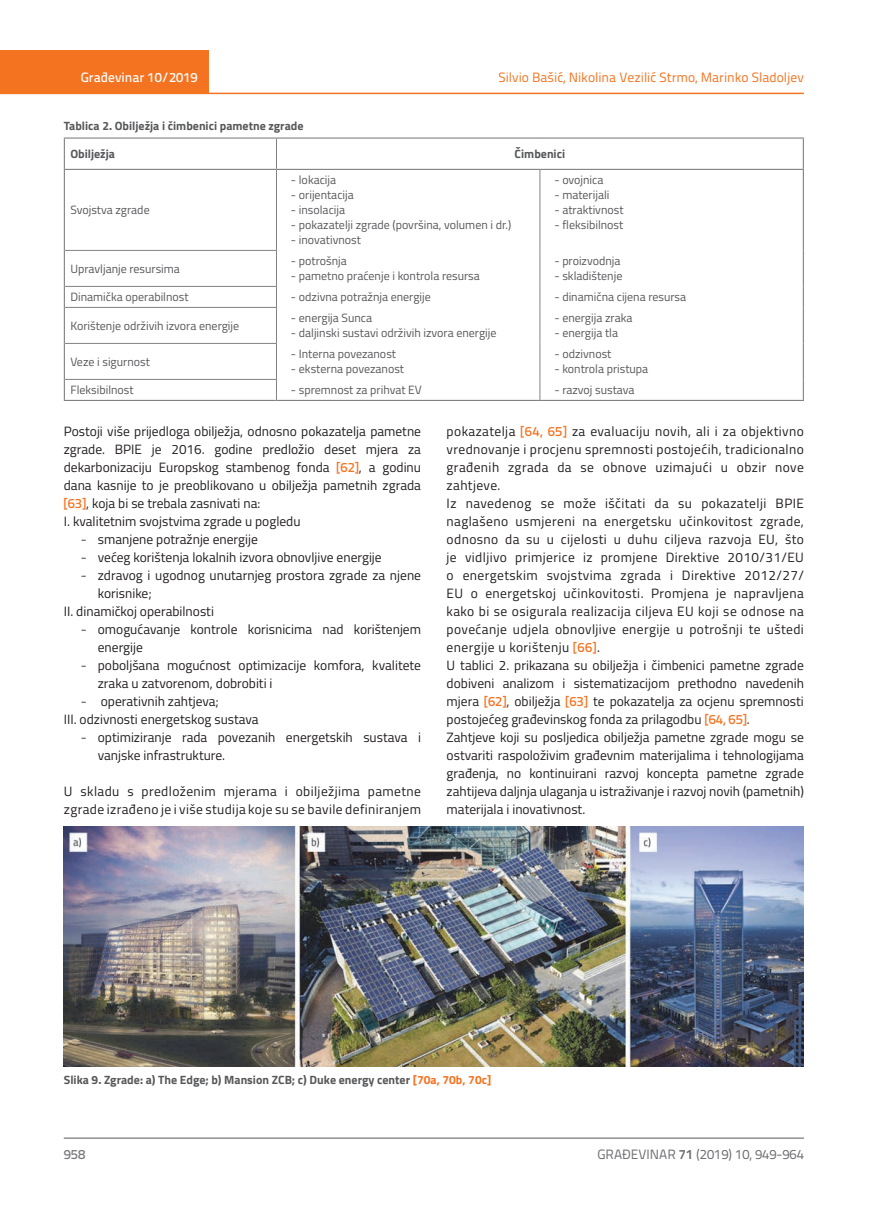
<style>
.page{position:relative;width:872px;height:1212px;background:#fff}
.page>*{position:absolute;margin:0;border:0;box-sizing:border-box;transform-origin:0 0}
.t1{font:13.5px/18px "Titillium";letter-spacing:.025em;color:#231f20}
.t2{font:13.5px/18px "Titillium";color:#231f20}
.t3{font:13.5px/18px "Titillium";letter-spacing:.03em;color:#231f20}
.t4{font:13.5px "Titillium Text 22 L";color:#f47321}
.t5{font:13.5px "Titillium Text 22 L";color:#6c6d70}
.t6{font:500 13.5px "Titillium Text 22 L";color:#fff}
.t7{font:500 13.5px "Titillium Text 22 L";color:#787a7d}
.t8{font:12px "Titillium";color:#57585a}
.t9{font:700 12px "Titillium";color:#57585a}
.s1{font-family:"Titillium Text 22 L";font-weight:500;color:#f47321}
.s2{font-family:"Titillium Text 22 L";font-weight:300}
.s3{color:#f47321}
.s4{font-weight:700}
</style>
<div class="page">
<div style="left:0;top:50px;width:208px;height:44px;background:#f47321"></div>
<hr style="left:0;top:93px;width:804px;height:1px;background:#f47321">
<hr style="left:64px;top:1138px;width:740px;height:1px;background:#57585a">
<hr style="left:276px;top:139px;width:1px;height:30px;background:#808285">
<hr style="left:276px;top:170px;width:1px;height:80px;background:#808285">
<hr style="left:539px;top:170px;width:1px;height:80px;background:#808285">
<hr style="left:65px;top:250px;width:212px;height:1px;background:#808285">
<hr style="left:276px;top:251px;width:1px;height:35px;background:#808285">
<hr style="left:539px;top:250px;width:1px;height:36px;background:#808285">
<hr style="left:65px;top:286px;width:212px;height:1px;background:#808285">
<svg style="left:276px;top:287px;width:1px;height:20px"></svg>
<svg style="left:539px;top:286px;width:1px;height:21px"></svg>
<hr style="left:65px;top:307px;width:212px;height:1px;background:#808285">
<hr style="left:276px;top:308px;width:1px;height:35px;background:#808285">
<hr style="left:539px;top:307px;width:1px;height:36px;background:#808285">
<hr style="left:65px;top:343px;width:212px;height:1px;background:#808285">
<hr style="left:276px;top:344px;width:1px;height:35px;background:#808285">
<hr style="left:539px;top:343px;width:1px;height:36px;background:#808285">
<hr style="left:65px;top:379px;width:212px;height:1px;background:#808285">
<svg style="left:276px;top:380px;width:1px;height:20px"></svg>
<svg style="left:539px;top:379px;width:1px;height:21px"></svg>
<hr style="left:64px;top:170px;width:1px;height:80px;background:#808285">
<hr style="left:802px;top:170px;width:2px;height:80px;background:#808285">
<hr style="left:64px;top:250px;width:1px;height:36px;background:#808285">
<hr style="left:802px;top:250px;width:2px;height:36px;background:#808285">
<svg style="left:64px;top:286px;width:1px;height:21px"></svg>
<hr style="left:802px;top:286px;width:2px;height:21px;background:#808285">
<hr style="left:64px;top:307px;width:1px;height:36px;background:#808285">
<hr style="left:802px;top:307px;width:2px;height:36px;background:#808285">
<hr style="left:64px;top:343px;width:1px;height:36px;background:#808285">
<hr style="left:802px;top:343px;width:2px;height:36px;background:#808285">
<svg style="left:64px;top:379px;width:1px;height:21px"></svg>
<hr style="left:802px;top:379px;width:2px;height:21px;background:#808285">
<hr style="left:64px;top:400px;width:212px;height:1px;background:#808285">
<hr style="left:276px;top:400px;width:264px;height:1px;background:#808285">
<hr style="left:540px;top:400px;width:264px;height:1px;background:#808285">
<hr style="left:64px;top:137px;width:212px;height:2px;background:#808285">
<hr style="left:64px;top:139px;width:1px;height:30px;background:#808285">
<hr style="left:276px;top:137px;width:264px;height:2px;background:#808285">
<hr style="left:540px;top:137px;width:264px;height:2px;background:#808285">
<hr style="left:802px;top:139px;width:2px;height:30px;background:#808285">
<hr style="left:64px;top:169px;width:212px;height:1px;background:#808285">
<hr style="left:276px;top:169px;width:264px;height:1px;background:#808285">
<hr style="left:540px;top:169px;width:264px;height:1px;background:#808285">
<img style="left:64px;top:827px;width:740px;height:239px">
<p class="t6" style="left:81px;top:67px;width:118px">Građevinar 10/2019</p>
<p class="t9" style="left:64px;top:116px;width:241px">Tablica 2. Obilježja i čimbenici pametne zgrade</p>
<p class="t4" style="left:498px;top:68px;width:307px">Silvio Bašić, Nikolina Vezilić Strmo, Marinko Sladoljev</p>
<p class="t9" style="left:70px;top:145px;width:46px">Obilježja</p>
<p class="t9" style="left:514px;top:145px;width:52px">Čimbenici</p>
<p class="t8" style="left:70px;top:201px;width:81px">Svojstva zgrade</p>
<p class="t8" style="left:70px;top:260px;width:111px">Upravljanje resursima</p>
<p class="t8" style="left:291px;top:171px;width:47px">- lokacija</p>
<p class="t8" style="left:291px;top:186px;width:64px">- orijentacija</p>
<p class="t8" style="left:291px;top:201px;width:56px">- insolacija</p>
<p class="t8" style="left:291px;top:216px;width:222px">- pokazatelji zgrade (površina, volumen i dr.)</p>
<p class="t8" style="left:291px;top:231px;width:72px">- inovativnost</p>
<p class="t8" style="left:291px;top:252px;width:57px">- potrošnja</p>
<p class="t8" style="left:291px;top:267px;width:190px">- pametno praćenje i kontrola resursa</p>
<p class="t8" style="left:554px;top:171px;width:51px">- ovojnica</p>
<p class="t8" style="left:554px;top:186px;width:57px">- materijali</p>
<p class="t8" style="left:554px;top:201px;width:71px">- atraktivnost</p>
<p class="t8" style="left:554px;top:216px;width:70px">- fleksibilnost</p>
<p class="t8" style="left:554px;top:252px;width:68px">- proizvodnja</p>
<p class="t8" style="left:554px;top:267px;width:69px">- skladištenje</p>
<p class="t8" style="left:70px;top:288px;width:120px">Dinamička operabilnost</p>
<p class="t8" style="left:291px;top:288px;width:141px">- odzivna potražnja energije</p>
<p class="t8" style="left:554px;top:288px;width:133px">- dinamična cijena resursa</p>
<p class="t8" style="left:70px;top:317px;width:170px">Korištenje održivih izvora energije</p>
<p class="t8" style="left:554px;top:309px;width:79px">- energija zraka</p>
<p class="t8" style="left:554px;top:324px;width:65px">- energija tla</p>
<p class="t8" style="left:291px;top:309px;width:83px">- energija Sunca</p>
<p class="t8" style="left:291px;top:324px;width:207px">- daljinski sustavi održivih izvora energije</p>
<p class="t8" style="left:70px;top:353px;width:81px">Veze i sigurnost</p>
<p class="t8" style="left:291px;top:345px;width:107px">- Interna povezanost</p>
<p class="t8" style="left:291px;top:360px;width:115px">- eksterna povezanost</p>
<p class="t8" style="left:554px;top:345px;width:59px">- odzivnost</p>
<p class="t8" style="left:554px;top:360px;width:95px">- kontrola pristupa</p>
<p class="t8" style="left:70px;top:381px;width:65px">Fleksibilnost</p>
<p class="t8" style="left:291px;top:381px;width:132px">- spremnost za prihvat EV</p>
<p class="t8" style="left:554px;top:381px;width:82px">- razvoj sustava</p>
<p class="t2" style="left:64px;top:421px;width:359px">Postoji više prijedloga obilježja, odnosno pokazatelja pametne zgrade. BPIE je 2016. godine predložio deset mjera za dekarbonizaciju Europskog stambenog fonda <span class="s1">[62]</span>, a godinu dana kasnije to je preoblikovano u obilježja pametnih zgrada <span class="s1">[63]</span>, koja bi se trebala zasnivati na:<br>I. kvalitetnim svojstvima zgrade u pogledu</p>
<p class="t2" style="left:81px;top:529px;width:179px"><span class="s2">-</span> smanjene potražnje energije</p>
<p class="t2" style="left:81px;top:547px;width:302px"><span class="s2">-</span> većeg korištenja lokalnih izvora obnovljive energije</p>
<p class="t2" style="left:81px;top:565px;width:342px"><span class="s2">-</span> zdravog i ugodnog unutarnjeg prostora zgrade za njene</p>
<p class="t2" style="left:98px;top:583px;width:55px">korisnike;</p>
<p class="t2" style="left:64px;top:601px;width:152px">II. dinamičkoj operabilnosti</p>
<p class="t2" style="left:98px;top:619px;width:325px;text-indent:-17px"><span class="s2">-</span> omogućavanje kontrole korisnicima nad korištenjem energije</p>
<p class="t2" style="left:98px;top:656px;width:325px;text-indent:-17px"><span class="s2">-</span> poboljšana mogućnost optimizacije komfora, kvalitete zraka u zatvorenom, dobrobiti i</p>
<p class="t2" style="left:64px;top:692px;width:196px;text-indent:17px"><span class="s2">-</span> operativnih zahtjeva;<br>III. odzivnosti energetskog sustava</p>
<p class="t2" style="left:98px;top:728px;width:325px;text-indent:-17px"><span class="s2">-</span> optimiziranje rada povezanih energetskih sustava i vanjske infrastrukture.</p>
<p class="t3" style="left:64px;top:782px;width:359px">U skladu s predloženim mjerama i obilježjima pametne zgrade izrađeno je i više studija koje su se bavile definiranjem</p>
<p class="t1" style="left:446px;top:421px;width:359px">pokazatelja <span class="s1">[64, 65]</span> za evaluaciju novih, ali i za objektivno vrednovanje i procjenu spremnosti postojećih, tradicionalno građenih zgrada da se obnove uzimajući u obzir nove zahtjeve.<br>Iz navedenog se može iščitati da su pokazatelji BPIE naglašeno usmjereni na energetsku učinkovitost zgrade, odnosno da su u cijelosti u duhu ciljeva razvoja EU, što je vidljivo primjerice iz promjene Direktive 2010/31/EU o energetskim svojstvima zgrada i Direktive 2012/27/ EU o energetskoj učinkovitosti. Promjena je napravljena kako bi se osigurala realizacija ciljeva EU koji se odnose na povećanje udjela obnovljive energije u potrošnji te uštedi energije u korištenju <span class="s1">[66]</span>.<br>U tablici 2. prikazana su obilježja i čimbenici pametne zgrade dobiveni analizom i sistematizacijom prethodno navedenih mjera <span class="s1">[62]</span>, obilježja <span class="s1">[63]</span> te pokazatelja za ocjenu spremnosti postojećeg građevinskog fonda za prilagodbu <span class="s1">[64, 65]</span>.<br>Zahtjeve koji su posljedica obilježja pametne zgrade mogu se ostvariti raspoloživim građevnim materijalima i tehnologijama građenja, no kontinuirani razvoj koncepta pametne zgrade zahtijeva daljnja ulaganja u istraživanje i razvoj novih (pametnih) materijala i inovativnost.</p>
<p class="t9" style="left:64px;top:1071px;width:429px">Slika 9. Zgrade: a) The Edge; b) Mansion ZCB; c) Duke energy center <span class="s3">[70a, 70b, 70c]</span></p>
<p class="t7" style="left:64px;top:1144px;width:23px">958</p>
<p class="t5" style="left:597px;top:1144px;width:208px">GRAĐEVINAR <span class="s4">71</span> (2019) 10, 949-964</p>
</div>
